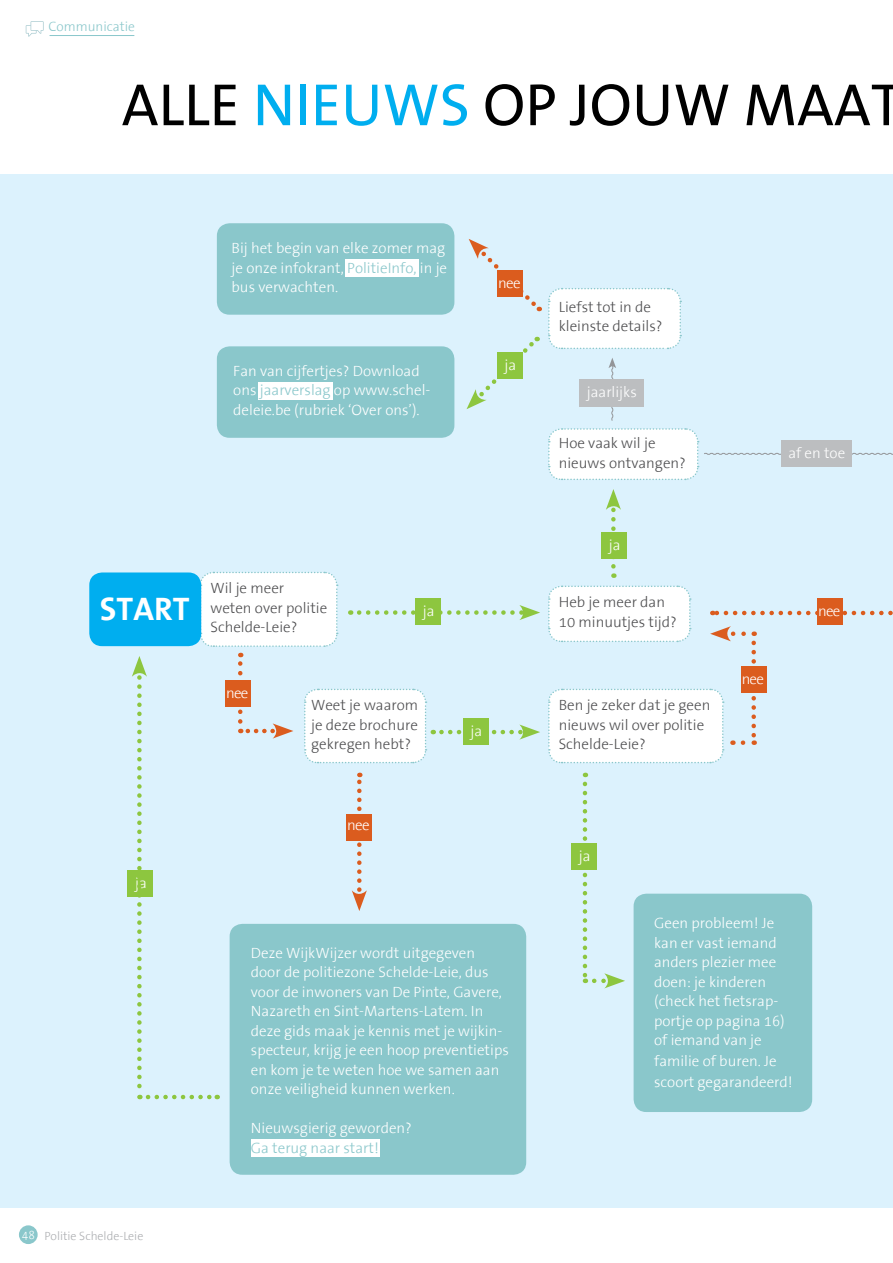
<style>
.page{position:relative;width:893px;height:1263px;background:#fff}
.page>*{position:absolute;margin:0;border:0;box-sizing:border-box;transform-origin:0 0}
.t1{font:60px "The Sans TTB5 Plain";color:#000}
.t2{font:700 33px "The Sans TTB7";color:#fff}
.t3{font:300 15px/19.5px "The Sans TTB3";color:#fff}
.t4{font:300 15px/19.5px "The Sans TTB3";color:#4d4d4f}
.t5{font:300 15px "The Sans TTB3";color:#8ac7cb}
.t6{font:300 13.5px "The Sans TTB3";color:#8ac7cb}
.t7{font:300 12px "The Sans TTB3";color:#acaeb1}
.s1{color:#00aeef}
.s2{color:#8ac7cb}
.s3{color:#fff}
</style>
<div class="page">
<div style="left:19px;top:1225px;width:19px;height:19px;background:#8ac7cb;border-radius:50%"></div>
<div style="left:0;top:174px;width:893px;height:1034px;background:#dcf2fd"></div>
<div style="left:230px;top:924px;width:296px;height:251px;background:#8ac7cb;border-radius:13px"></div>
<div style="left:217px;top:223px;width:237px;height:92px;background:#8ac7cb;border-radius:13px"></div>
<div style="left:217px;top:346px;width:237px;height:92px;background:#8ac7cb;border-radius:13px"></div>
<div style="left:346px;top:259px;width:73px;height:17px;background:#fff"></div>
<div style="left:634px;top:894px;width:178px;height:218px;background:#8ac7cb;border-radius:13px"></div>
<div style="left:89px;top:572px;width:112px;height:74px;background:#00aeef;border-radius:13px"></div>
<svg style="left:583px;top:784px;width:4px;height:199px"></svg>
<svg style="left:594px;top:973px;width:31px;height:15px"></svg>
<svg style="left:606px;top:489px;width:15px;height:77px"></svg>
<svg style="left:548px;top:585px;width:345px;height:179px"></svg>
<svg style="left:466px;top:239px;width:216px;height:182px"></svg>
<svg style="left:548px;top:428px;width:345px;height:52px"></svg>
<div style="left:579px;top:379px;width:65px;height:27px;background:#bcbec0"></div>
<div style="left:497px;top:270px;width:26px;height:27px;background:#db5c1e"></div>
<div style="left:741px;top:666px;width:25px;height:27px;background:#db5c1e"></div>
<div style="left:817px;top:598px;width:26px;height:27px;background:#db5c1e"></div>
<div style="left:601px;top:532px;width:26px;height:27px;background:#8dc63f"></div>
<div style="left:571px;top:843px;width:26px;height:27px;background:#8dc63f"></div>
<div style="left:128px;top:870px;width:25px;height:27px;background:#8dc63f"></div>
<div style="left:497px;top:352px;width:25px;height:27px;background:#8dc63f"></div>
<div style="left:781px;top:441px;width:70px;height:26px;background:#bcbec0"></div>
<div style="left:251px;top:1140px;width:129px;height:17px;background:#fff"></div>
<div style="left:258px;top:383px;width:75px;height:17px;background:#fff"></div>
<svg style="left:132px;top:571px;width:408px;height:528px"></svg>
<hr style="left:50px;top:35px;width:84px;height:1px;background:#8ac7cb">
<svg style="left:26px;top:21px;width:18px;height:16px"></svg>
<p class="t6" style="left:48px;top:20px;width:88px">Communicatie</p>
<h1 class="t1" style="left:122px;top:74px;width:782px">ALLE <span class="s1">NIE UWS</span> OP JOUW MAAT</h1>
<p class="t3" style="left:232px;top:239px;width:217px">Bij het begin van elke zomer mag je onze infokrant, <span class="s2">PolitieInfo,</span> in je bus verwachten.</p>
<p class="t3" style="left:233px;top:361px;width:199px">Fan van cijfertjes? Download ons <span class="s2">jaarverslag</span> op www.schel&shy;deleie.be (rubriek ‘Over ons’).</p>
<p class="t3" style="left:498px;top:273px;width:24px">nee</p>
<p class="t3" style="left:505px;top:356px;width:13px">ja</p>
<p class="t4" style="left:559px;top:298px;width:105px">Liefst tot in de kleinste details?</p>
<p class="t3" style="left:587px;top:383px;width:51px">jaarlijks</p>
<p class="t4" style="left:559px;top:434px;width:129px">Hoe vaak wil je nieuws ontvangen?</p>
<h2 class="t2" style="left:100px;top:591px;width:91px">START</h2>
<p class="t4" style="left:210px;top:579px;width:118px">Wil je meer weten over politie<br>Schelde-Leie?</p>
<p class="t3" style="left:423px;top:602px;width:13px">ja</p>
<p class="t3" style="left:609px;top:536px;width:13px">ja</p>
<p class="t4" style="left:559px;top:593px;width:119px">Heb je meer dan<br>10 minuutjes tijd?</p>
<p class="t3" style="left:226px;top:684px;width:24px">nee</p>
<p class="t4" style="left:311px;top:696px;width:109px;text-align:justify">Weet je waarom je deze brochure gekregen hebt?</p>
<p class="t4" style="left:559px;top:696px;width:153px">Ben je zeker dat je geen nieuws wil over politie<br>Schelde-Leie?</p>
<p class="t3" style="left:471px;top:722px;width:13px">ja</p>
<p class="t3" style="left:788px;top:444px;width:58px">af en toe</p>
<p class="t3" style="left:742px;top:670px;width:24px">nee</p>
<p class="t3" style="left:818px;top:602px;width:24px">nee</p>
<p class="t3" style="left:135px;top:874px;width:13px">ja</p>
<p class="t3" style="left:347px;top:815px;width:24px">nee</p>
<p class="t3" style="left:251px;top:943px;width:259px">Deze WijkWijzer wordt uitgegeven<br>door de politiezone Schelde-Leie, dus voor de inwoners van De Pinte, Gavere, Nazareth en Sint-Martens-Latem. In deze gids maak je kennis met je wijkin&shy;specteur, krijg je een hoop preventietips en kom je te weten hoe we samen aan onze veiligheid kunnen werken.</p>
<p class="t3" style="left:251px;top:1119px;width:163px">N ieuwsgierig geworden?</p>
<p class="t5" style="left:251px;top:1140px;width:129px">Ga terug naar start!</p>
<p class="t3" style="left:579px;top:847px;width:13px">ja</p>
<p class="t3" style="left:654px;top:914px;width:132px">Geen probleem! Je kan er vast iemand anders plezier mee doen: je kinderen (check het fietsrap&shy;portje op pagina 16) of iemand van je</p>
<p class="t3" style="left:654px;top:1051px;width:140px;line-height:21px">familie of buren. Je scoort gegarandeerd!</p>
<p class="t7" style="left:22px;top:1229px;width:123px"><span class="s3">48</span> Politie Schelde-Leie</p>
</div>
